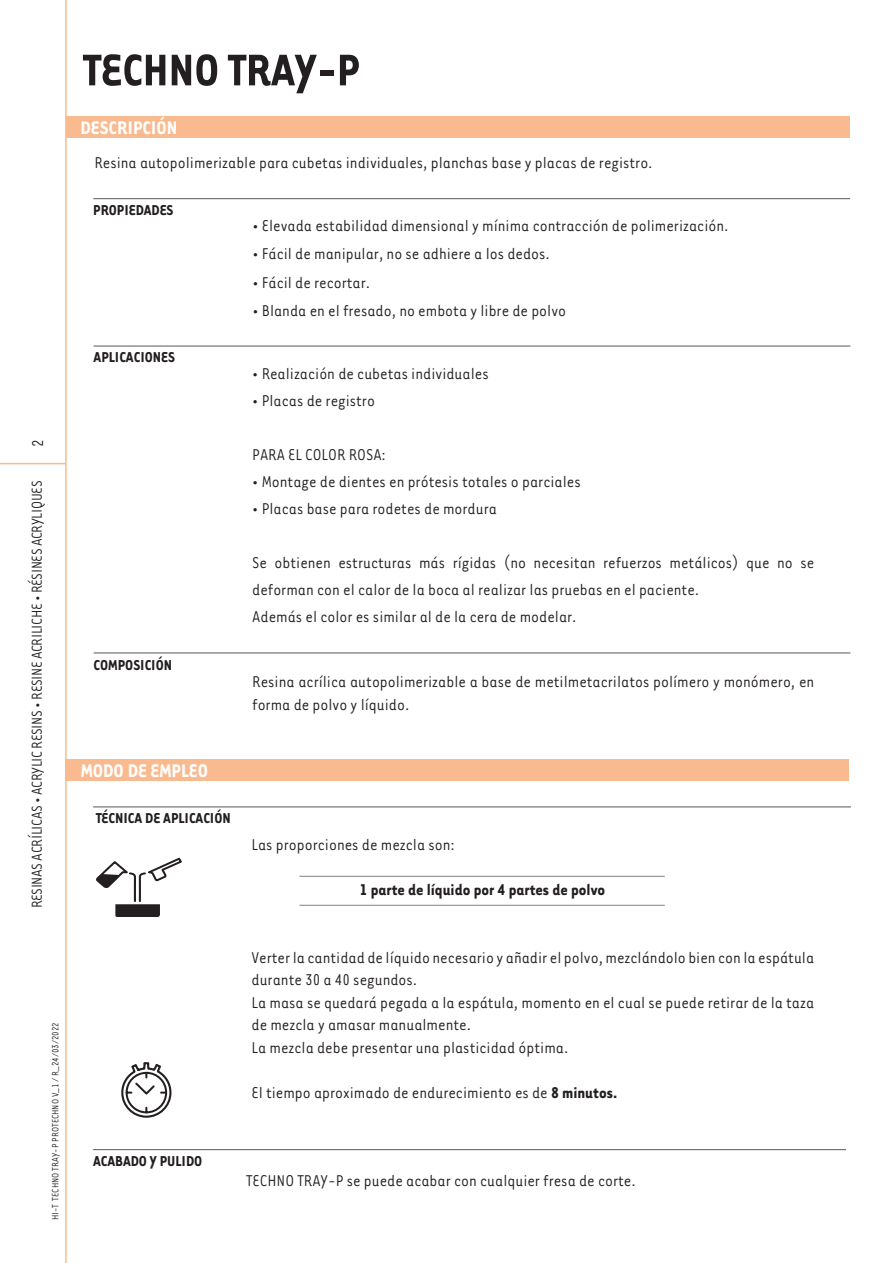
<style>
.page{position:relative;width:893px;height:1263px;background:#fff}
.page>*{position:absolute;margin:0;border:0;box-sizing:border-box;transform-origin:0 0}
.t1{font:700 51px "Tarzana Narrow Bold MHG";color:#231f20}
.t2{font:700 21px "Tarzana Narrow Bold MHG";color:#fff}
.t3{font:500 18px/22.5px "Tarzana Narrow MHG";color:#231f20}
.t4{font:700 18px "Tarzana Narrow Bold MHG";color:#231f20}
.t5{font:700 16.5px "Tarzana Narrow Bold MHG";color:#231f20}
.t6{font:500 16.5px "Tarzana Narrow MHG";letter-spacing:-.02em;color:#231f20}
.t7{font:500 10.5px "Tarzana Narrow MHG";color:#231f20}
.s1{font-family:"Tarzana Narrow Bold MHG";font-weight:700}
</style>
<div class="page">
<hr style="left:0;top:463px;width:66px;height:1px;background:#faba8f">
<hr style="left:65px;top:0;width:2px;height:1263px;background:#faba8f">
<div style="left:66px;top:116px;width:783px;height:22px;background:#faba8f"></div>
<hr style="left:94px;top:346px;width:756px;height:1px;background:#57585a">
<hr style="left:94px;top:652px;width:756px;height:1px;background:#57585a">
<hr style="left:93px;top:198px;width:757px;height:1px;background:#57585a">
<hr style="left:93px;top:1149px;width:753px;height:1px;background:#57585a">
<div style="left:65px;top:759px;width:784px;height:21px;background:#faba8f"></div>
<hr style="left:93px;top:806px;width:758px;height:1px;background:#57585a">
<hr style="left:299px;top:905px;width:366px;height:1px;background:#808285">
<hr style="left:299px;top:876px;width:366px;height:1px;background:#808285">
<svg style="left:96px;top:858px;width:86px;height:59px"></svg>
<svg style="left:121px;top:1062px;width:50px;height:56px"></svg>
<p class="t3" style="left:26px;top:446px;width:9px;rotate:-90deg">2</p>
<p class="t6" style="left:27px;top:908px;width:429px;rotate:-90deg">RESINAS ACRÍLICAS • ACRYLIC RESINS • RESINE ACRILICHE • RÉSINES ACRYLIQUES</p>
<p class="t7" style="left:49px;top:1220px;width:199px;rotate:-90deg">HI-T TECHNO TRAY-P PROTECHNO V_1 / R_24/03/2022</p>
<p class="t1" style="left:84px;top:38px;width:278px">TECHNO TRAY-P</p>
<p class="t2" style="left:81px;top:114px;width:98px">DESCRIPCIÓN</p>
<p class="t3" style="left:94px;top:150px;width:560px">Resina autopolimerizable para cubetas individuales, planchas base y placas de registro.</p>
<p class="t5" style="left:93px;top:199px;width:82px">PROPIEDADES</p>
<p class="t5" style="left:94px;top:347px;width:83px">APLICACIONES</p>
<p class="t5" style="left:94px;top:655px;width:80px">COMPOSICIÓN</p>
<p class="t2" style="left:81px;top:757px;width:129px">MODO DE EMPLEO</p>
<p class="t5" style="left:96px;top:808px;width:136px">TÉCNICA DE APLICACIÓN</p>
<p class="t3" style="left:253px;top:213px;width:477px">• Elevada estabilidad dimensional y mínima contracción de polimerización.</p>
<p class="t3" style="left:253px;top:242px;width:299px">• Fácil de manipular, no se adhiere a los dedos.</p>
<p class="t3" style="left:253px;top:270px;width:119px">• Fácil de recortar.</p>
<p class="t3" style="left:253px;top:299px;width:315px">• Blanda en el fresado, no embota y libre de polvo</p>
<p class="t3" style="left:252px;top:361px;width:238px">• Realización de cubetas individuales</p>
<p class="t3" style="left:252px;top:388px;width:124px">• Placas de registro</p>
<p class="t3" style="left:252px;top:442px;width:135px">PARA EL COLOR ROSA:</p>
<p class="t3" style="left:252px;top:469px;width:330px">• Montage de dientes en prótesis totales o parciales</p>
<p class="t3" style="left:252px;top:496px;width:246px">• Placas base para rodetes de mordura</p>
<p class="t3" style="left:252px;top:548px;width:564px;line-height:27px">Se obtienen estructuras más rígidas (no necesitan refuerzos metálicos) que no se deforman con el calor de la boca al realizar las pruebas en el paciente.</p>
<p class="t3" style="left:252px;top:604px;width:326px">Además el color es similar al de la cera de modelar.</p>
<p class="t3" style="left:252px;top:670px;width:564px">Resina acrílica autopolimerizable a base de metilmetacrilatos polímero y monómero, en forma de polvo y líquido.</p>
<p class="t3" style="left:251px;top:833px;width:205px">Las proporciones de mezcla son:</p>
<p class="t4" style="left:359px;top:878px;width:247px">1 parte de líquido por 4 partes de polvo</p>
<p class="t3" style="left:251px;top:945px;width:564px">Verter la cantidad de líquido necesario y añadir el polvo, mezclándolo bien con la espátula durante 30 a 40 segundos.</p>
<p class="t3" style="left:251px;top:990px;width:564px">La masa se quedará pegada a la espátula, momento en el cual se puede retirar de la taza de mezcla y amasar manualmente.</p>
<p class="t3" style="left:251px;top:1035px;width:318px">La mezcla debe presentar una plasticidad óptima.</p>
<p class="t3" style="left:251px;top:1080px;width:368px">El tiempo aproximado de endurecimiento es de <span class="s1">8 minutos.</span></p>
<p class="t5" style="left:93px;top:1151px;width:111px">ACABADO Y PULIDO</p>
<p class="t3" style="left:246px;top:1169px;width:391px">TECHNO TRAY-P se puede acabar con cualquier fresa de corte.</p>
</div>
